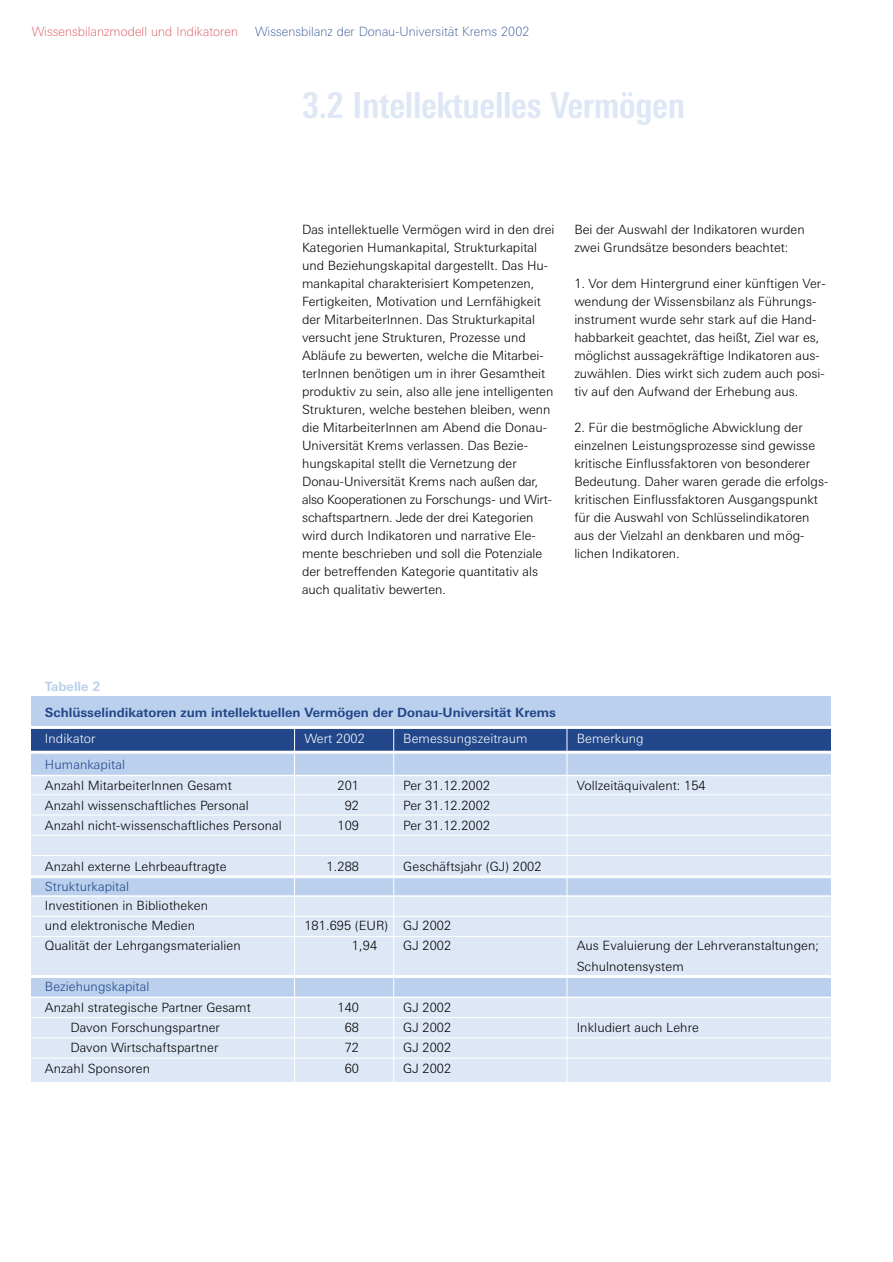
<style>
.page{position:relative;width:893px;height:1262px;background:#fff}
.page>*{position:absolute;margin:0;border:0;box-sizing:border-box;transform-origin:0 0}
.t1{font:700 condensed 36px "Linotype Univers";letter-spacing:-.01em;color:#dee7f5}
.t2{font:300 12.75px/18px "Linotype Univers Basic";color:#000}
.t3{font:700 12.75px "Linotype Univers Basic";color:#214689}
.t4{font:300 12.75px "Linotype Univers Basic";letter-spacing:.005em;color:#fff}
.t5{font:300 12.75px "Linotype Univers Basic";letter-spacing:.005em;color:#214689}
.t6{font:100 12.75px "Linotype Univers Basic";letter-spacing:.005em;color:#214689}
.t7{font:100 12.75px "Linotype Univers Basic";letter-spacing:.005em;color:#dc4144}
.t8{font:700 12.75px "Linotype Univers Basic";color:#bad0ec}
</style>
<div class="page">
<div style="left:31px;top:726px;width:800px;height:356px;background:#dee7f5"></div>
<div style="left:31px;top:747px;width:800px;height:28px;background:#bad0ec"></div>
<div style="left:31px;top:876px;width:800px;height:20px;background:#bad0ec"></div>
<div style="left:31px;top:978px;width:800px;height:19px;background:#bad0ec"></div>
<div style="left:31px;top:726px;width:800px;height:25px;background:#214689"></div>
<div style="left:31px;top:696px;width:800px;height:30px;background:#bad0ec"></div>
<hr style="left:294px;top:726px;width:1px;height:361px;background:#fff">
<hr style="left:393px;top:726px;width:1px;height:361px;background:#fff">
<hr style="left:566px;top:726px;width:1px;height:361px;background:#fff">
<hr style="left:22px;top:774px;width:809px;height:2px;background:#fff">
<hr style="left:22px;top:794px;width:809px;height:1px;background:#fff">
<hr style="left:22px;top:814px;width:809px;height:1px;background:#fff">
<hr style="left:22px;top:835px;width:809px;height:1px;background:#fff">
<hr style="left:22px;top:855px;width:809px;height:1px;background:#fff">
<hr style="left:22px;top:875px;width:809px;height:3px;background:#fff">
<hr style="left:22px;top:895px;width:809px;height:1px;background:#fff">
<hr style="left:22px;top:916px;width:809px;height:1px;background:#fff">
<hr style="left:22px;top:936px;width:809px;height:1px;background:#fff">
<hr style="left:22px;top:975px;width:809px;height:3px;background:#fff">
<hr style="left:22px;top:996px;width:809px;height:2px;background:#fff">
<hr style="left:22px;top:1017px;width:809px;height:1px;background:#fff">
<hr style="left:22px;top:1037px;width:809px;height:1px;background:#fff">
<hr style="left:22px;top:1057px;width:809px;height:1px;background:#fff">
<hr style="left:22px;top:750px;width:809px;height:3px;background:#fff">
<hr style="left:22px;top:726px;width:809px;height:3px;background:#fff">
<p class="t7" style="left:32px;top:27px;width:208px">Wissensbilanzmodell und Indikatoren</p>
<p class="t6" style="left:255px;top:27px;width:276px">Wissensbilanz der Donau-Universität Krems 2002</p>
<h1 class="t1" style="left:302px;top:92px;width:384px">3.2 Intellektuelles Vermögen</h1>
<p class="t2" style="left:302px;top:222px;width:254px">Das intellektuelle Vermögen wird in den drei Kategorien Humankapital, Strukturkapital und Beziehungskapital dargestellt. Das Hu&shy;mankapital charakterisiert Kompetenzen, Fertigkeiten, Motivation und Lernfähigkeit der MitarbeiterInnen. Das Strukturkapital versucht jene Strukturen, Prozesse und Abläufe zu bewerten, welche die Mitarbei&shy;terInnen benötigen um in ihrer Gesamtheit produktiv zu sein, also alle jene intelligenten Strukturen, welche bestehen bleiben, wenn die MitarbeiterInnen am Abend die Donau-Universität Krems verlassen. Das Bezie&shy;hungskapital stellt die Vernetzung der Donau-Universität Krems nach außen dar, also Kooperationen zu Forschungs- und Wirt&shy;schaftspartnern. Jede der drei Kategorien wird durch Indikatoren und narrative Ele&shy;mente beschrieben und soll die Potenziale der betreffenden Kategorie quantitativ als auch qualitativ bewerten.</p>
<p class="t2" style="left:574px;top:222px;width:232px">Bei der Auswahl der Indikatoren wurden zwei Grundsätze besonders beachtet:</p>
<p class="t2" style="left:574px;top:276px;width:253px">1. Vor dem Hintergrund einer künftigen Ver&shy;wendung der Wissensbilanz als Führungs&shy;instrument wurde sehr stark auf die Hand&shy;habbarkeit geachtet, das heißt, Ziel war es, möglichst aussagekräftige Indikatoren aus&shy;zuwählen. Dies wirkt sich zudem auch posi&shy;tiv auf den Aufwand der Erhebung aus.</p>
<p class="t2" style="left:574px;top:420px;width:255px">2. Für die bestmögliche Abwicklung der einzelnen Leistungsprozesse sind gewisse kritische Einflussfaktoren von besonderer Bedeutung. Daher waren gerade die erfolgs&shy;kritischen Einflussfaktoren Ausgangspunkt für die Auswahl von Schlüsselindikatoren aus der Vielzahl an denkbaren und mög&shy;lichen Indikatoren.</p>
<p class="t8" style="left:45px;top:682px;width:57px">Tabelle 2</p>
<p class="t3" style="left:45px;top:707px;width:512px">Schlüsselindikatoren zum intellektuellen Vermögen der Donau-Universität Krems</p>
<p class="t4" style="left:45px;top:734px;width:52px">Indikator</p>
<p class="t4" style="left:304px;top:734px;width:62px">Wert 2002</p>
<p class="t4" style="left:403px;top:734px;width:126px">Bemessungszeitraum</p>
<p class="t4" style="left:576px;top:734px;width:68px">Bemerkung</p>
<p class="t5" style="left:45px;top:759px;width:82px">Humankapital</p>
<p class="t2" style="left:45px;top:777px;width:188px">Anzahl MitarbeiterInnen Gesamt</p>
<p class="t2" style="left:337px;top:777px;width:23px">201</p>
<p class="t2" style="left:403px;top:777px;width:88px">Per 31.12.2002</p>
<p class="t2" style="left:576px;top:777px;width:130px">Vollzeitäquivalent: 154</p>
<p class="t2" style="left:45px;top:798px;width:205px">Anzahl wissenschaftliches Personal</p>
<p class="t2" style="left:345px;top:798px;width:16px">92</p>
<p class="t2" style="left:403px;top:798px;width:88px">Per 31.12.2002</p>
<p class="t2" style="left:45px;top:818px;width:238px">Anzahl nicht-wissenschaftliches Personal</p>
<p class="t2" style="left:337px;top:818px;width:23px">109</p>
<p class="t2" style="left:403px;top:818px;width:88px">Per 31.12.2002</p>
<p class="t2" style="left:45px;top:858px;width:183px">Anzahl externe Lehrbeauftragte</p>
<p class="t2" style="left:326px;top:858px;width:34px">1.288</p>
<p class="t2" style="left:403px;top:858px;width:140px">Geschäftsjahr (GJ) 2002</p>
<p class="t5" style="left:45px;top:882px;width:86px">Strukturkapital</p>
<p class="t2" style="left:45px;top:896px;width:165px;line-height:20.2px">Investitionen in Bibliotheken und elektronische Medien</p>
<p class="t2" style="left:304px;top:918px;width:148px">181.695 (EUR) GJ 2002</p>
<p class="t2" style="left:45px;top:938px;width:197px">Qualität der Lehrgangsmaterialien</p>
<p class="t2" style="left:352px;top:938px;width:27px">1,94</p>
<p class="t2" style="left:403px;top:938px;width:49px">GJ 2002</p>
<p class="t2" style="left:576px;top:937px;width:244px;line-height:20.2px">Aus Evaluierung der Lehrveranstaltungen;<br>Schulnotensystem</p>
<p class="t5" style="left:45px;top:981px;width:106px">Beziehungskapital</p>
<p class="t2" style="left:45px;top:999px;width:207px">Anzahl strategische Partner Gesamt</p>
<p class="t2" style="left:337px;top:999px;width:23px">140</p>
<p class="t2" style="left:403px;top:999px;width:49px">GJ 2002</p>
<p class="t2" style="left:70px;top:1020px;width:151px">Davon Forschungspartner</p>
<p class="t2" style="left:345px;top:1020px;width:16px">68</p>
<p class="t2" style="left:403px;top:1020px;width:49px">GJ 2002</p>
<p class="t2" style="left:576px;top:1020px;width:124px">Inkludiert auch Lehre</p>
<p class="t2" style="left:70px;top:1040px;width:149px">Davon Wirtschaftspartner</p>
<p class="t2" style="left:345px;top:1040px;width:16px">72</p>
<p class="t2" style="left:403px;top:1040px;width:49px">GJ 2002</p>
<p class="t2" style="left:45px;top:1060px;width:107px">Anzahl Sponsoren</p>
<p class="t2" style="left:345px;top:1060px;width:16px">60</p>
<p class="t2" style="left:403px;top:1060px;width:49px">GJ 2002</p>
</div>
